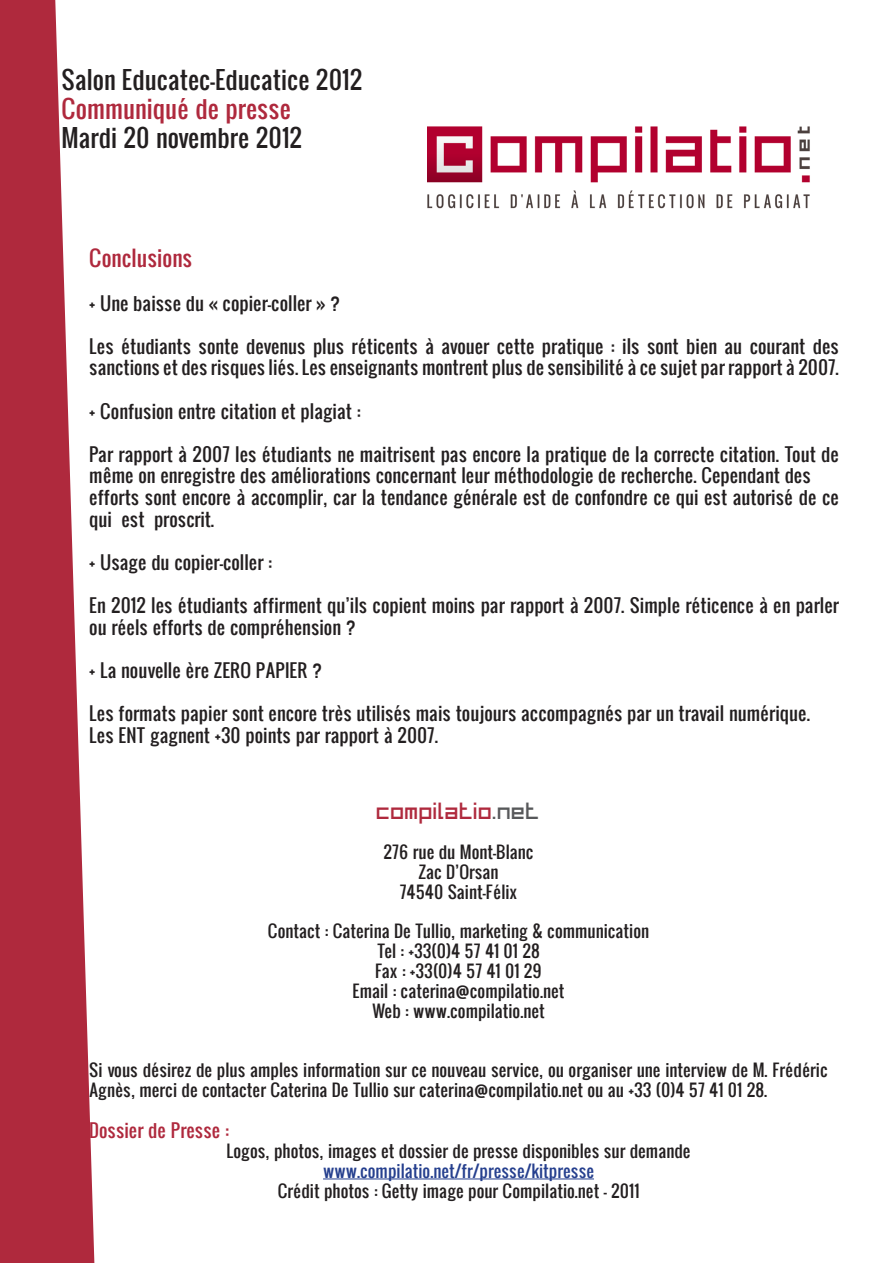
<style>
.page{position:relative;width:893px;height:1263px;background:#fff}
.page>*{position:absolute;margin:0;border:0;box-sizing:border-box;transform-origin:0 0}
.t1{font:24px/28.8px "Oswald";color:#231f20}
.t2{font:21px "Bit Low";color:#af293d}
.t3{font:21px "Oswald";color:#af293d}
.t4{font:18px/21.6px "Oswald";color:#231f20}
.t5{font:18px "Oswald";color:#af293d}
.t6{font:16.5px/19.8px "Oswald";color:#231f20}
.t7{font:16.5px "Oswald";color:#253f8e}
.s1{color:#af293d}
.s2{color:#57585a}
</style>
<div class="page">
<svg style="left:0;top:0;width:94px;height:1263px;fill:#af293d"></svg>
<img style="left:427px;top:126px;width:383px;height:83px">
<hr style="left:323px;top:1178px;width:271px;height:1px;background:#253f8e">
<p class="t1" style="left:62px;top:65px;width:302px">Salon Educatec-Educatice 2012<br><span class="s1">Communiqué de presse<br></span>Mardi 20 novembre 2012</p>
<p class="t3" style="left:89px;top:242px;width:105px">Conclusions</p>
<p class="t4" style="left:89px;top:291px;width:253px">+ Une baisse du « copier-coller » ?</p>
<p class="t4" style="left:89px;top:335px;width:751px">Les étudiants sonte devenus plus réticents à avouer cette pratique : ils sont bien au courant des</p>
<p class="t4" style="left:89px;top:356px;width:751px">sanctions et des risques liés. Les enseignants montrent plus de sensibilité à ce sujet par rapport à 2007.</p>
<p class="t4" style="left:89px;top:399px;width:273px">+ Confusion entre citation et plagiat :</p>
<p class="t4" style="left:89px;top:443px;width:751px">Par rapport à 2007 les étudiants ne maitrisent pas encore la pratique de la correcte citation. Tout de même on enregistre des améliorations concernant leur méthodologie de recherche. Cependant des</p>
<p class="t4" style="left:89px;top:486px;width:751px">efforts sont encore à accomplir, car la tendance générale est de confondre ce qui est autorisé de ce qui est proscrit.</p>
<p class="t4" style="left:89px;top:551px;width:184px">+ Usage du copier-coller :</p>
<p class="t4" style="left:89px;top:594px;width:751px">En 2012 les étudiants affirment qu’ils copient moins par rapport à 2007. Simple réticence à en parler ou réels efforts de compréhension ?</p>
<p class="t4" style="left:89px;top:659px;width:235px">+ La nouvelle ère ZERO PAPIER ?</p>
<p class="t4" style="left:89px;top:702px;width:722px">Les formats papier sont encore très utilisés mais toujours accompagnés par un travail numérique.</p>
<p class="t4" style="left:89px;top:723px;width:350px">Les ENT gagnent +30 points par rapport à 2007.</p>
<p class="t2" style="left:377px;top:803px;width:165px">COMPILATIO<span class="s2">.NET</span></p>
<p class="t6" style="left:384px;top:841px;width:152px">276 rue du Mont-Blanc</p>
<p class="t6" style="left:418px;top:861px;width:82px">Zac D’Orsan</p>
<p class="t6" style="left:400px;top:881px;width:119px">74540 Saint-Félix</p>
<p class="t6" style="left:268px;top:921px;width:383px">Contact : Caterina De Tullio, marketing &amp; communication</p>
<p class="t6" style="left:377px;top:940px;width:164px">Tel : +33(0)4 57 41 01 28</p>
<p class="t6" style="left:375px;top:960px;width:168px">Fax : +33(0)4 57 41 01 29</p>
<p class="t6" style="left:353px;top:980px;width:213px">Email : caterina@compilatio.net</p>
<p class="t6" style="left:372px;top:1000px;width:174px">Web : www.compilatio.net</p>
<p class="t6" style="left:89px;top:1059px;width:740px">Si vous désirez de plus amples information sur ce nouveau service, ou organiser une interview de M. Frédéric<br>Agnès, merci de contacter Caterina De Tullio sur caterina@compilatio.net ou au +33 (0)4 57 41 01 28.</p>
<p class="t5" style="left:89px;top:1116px;width:141px">Dossier de Presse :</p>
<p class="t6" style="left:227px;top:1140px;width:465px">Logos, photos, images et dossier de presse disponibles sur demande</p>
<p class="t7" style="left:323px;top:1158px;width:273px">www.compilatio.net/fr/presse/kitpresse</p>
<p class="t6" style="left:278px;top:1180px;width:363px">Crédit photos : Getty image pour Compilatio.net - 2011</p>
</div>
